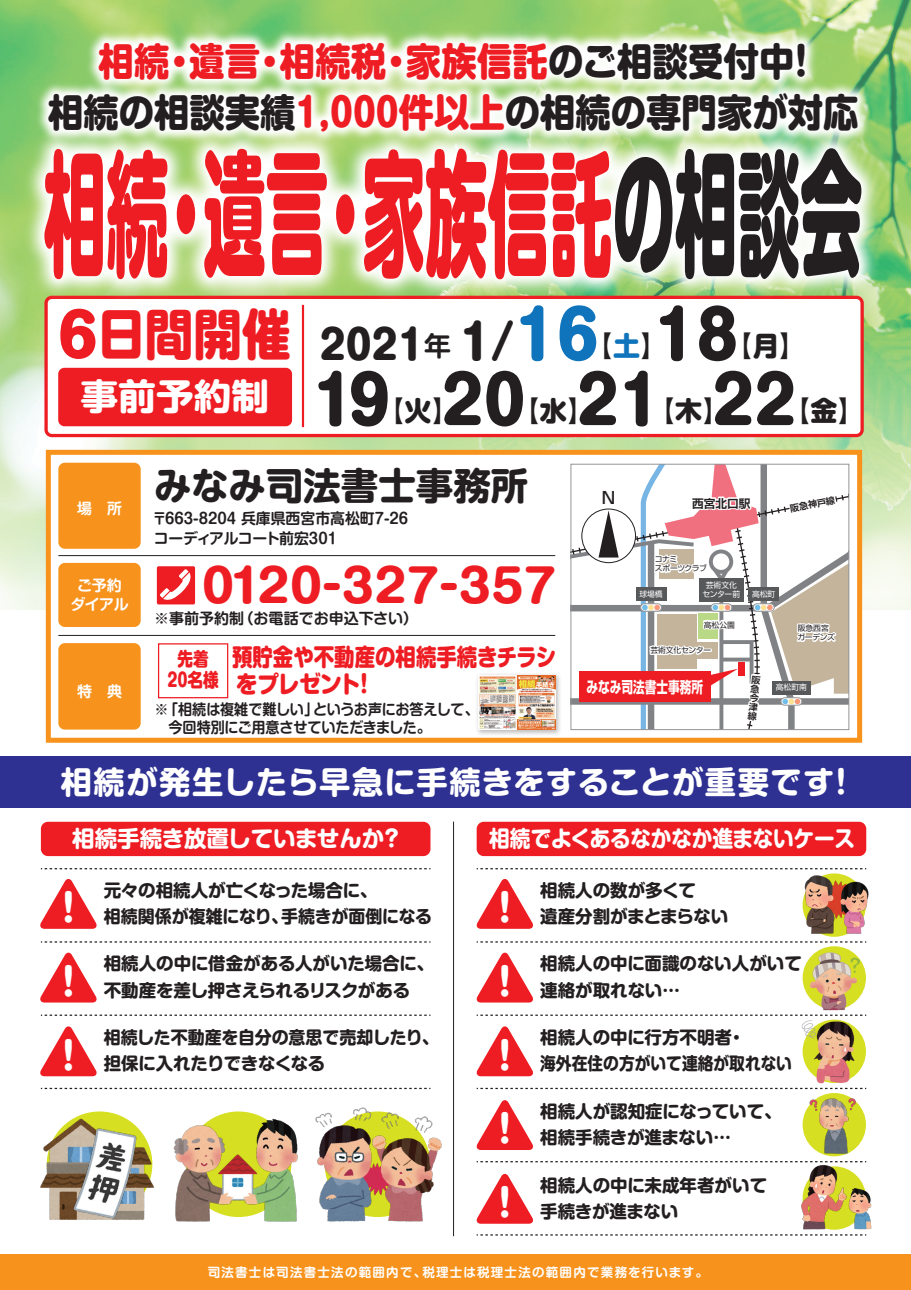
<style>
.page{position:relative;width:911px;height:1290px;background:#fff}
.page>*{position:absolute;margin:0;border:0;box-sizing:border-box;transform-origin:0 0}
.t1{font:800 135.5px "Shin M Go Pro";color:#ee1d23;scale:.46 1}
.t2{font:800 64.62px "Shin M Go Pro";letter-spacing:.005em;color:#231f20}
.t3{font:800 54.5px "Shin M Go Pro";color:#ee1d23;scale:.89 1}
.t4{font:700 45px "Shin M Go Pro";letter-spacing:.01em;color:#ee1d23;scale:1.1 1}
.t5{font:800 40px "Shin M Go Pro";color:#231f20}
.t6{font:800 38.38px/51.2px "Shin M Go Pro";color:#231f20;text-align:center;scale:.92 1}
.t7{font:700 37.5px "Shin M Go Pro";color:#231f20}
.t8{font:700 36px "Shin M Go Pro";color:#fff;scale:1.05 1}
.t9{font:700 31.25px "Shin M Go Pro";letter-spacing:.035em;color:#fff}
.t10{font:700 26.88px "Shin M Go Pro De";color:#231f20}
.t11{font:800 23.75px/27.5px "Shin M Go Pro";color:#ee1d23;scale:.86 1}
.t12{font:700 22.5px "Shin M Go Pro";letter-spacing:-.01em;color:#fff;scale:.92 1}
.t13{font:700 22.5px "Shin M Go Pro";letter-spacing:-.01em;color:#fff}
.t14{font:800 18.75px/21.2px "Shin M Go Pro";letter-spacing:-.09em;color:#ee1d23;text-align:center;scale:.83 1}
.t15{font:700 17.5px/26.2px "Shin M Go Pro";color:#231f20}
.t16{font:500 16.5px "Shin Go Pro";color:#231f20}
.t17{font:700 15.5px "Shin Go Pro";color:#fff;scale:.75 1}
.t18{font:700 15px/20px "Shin M Go Pro De";color:#231f20}
.t19{font:700 15px/17.5px "Shin M Go Pro De";letter-spacing:-.02em;color:#231f20;scale:.94 1}
.t20{font:700 15px/19.1px "Shin M Go Pro De";letter-spacing:-.025em;color:#fff;text-align:center}
.t21{font:700 12.5px "Shin M Go Pro De";letter-spacing:.1em;color:#fff}
.t22{font:700 11.62px "Shin Go Pro De";color:#231f20}
.t23{font:700 9.12px/9.1px "Shin Go Pro De";color:#231f20;text-align:justify}
.t24{font:7.75px/9.4px "Shin Go Pro";letter-spacing:-.03em;color:#231f20}
.t25{font:7.75px/9.4px "Shin Go Pro";color:#fff;text-align:center}
.t26{font:7.75px/9.4px "Shin Go Pro";letter-spacing:-.05em;color:#231f20}
.s1{color:#ee1d23}
.s2{color:#231f20}
.s3{font-size:58.25px}
.s4{font-family:"Shin M Go Pro De";font-weight:700;font-size:26.88px}
.s5{font-size:47.12px}
.s6{font-size:64.62px;color:#1074bc}
.s7{font-family:"Shin M Go Pro";font-weight:800;color:#1074bc}
.s8{font-family:"Shin M Go Pro";font-weight:800}
.s9{font-weight:800;font-size:37px;color:#fff}
</style>
<div class="page">
<svg style="left:802px;top:946px;width:64px;height:63px"></svg>
<div style="left:802px;top:1019px;width:64px;height:64px;background:#d6df21;border-radius:50%"></div>
<div style="left:802px;top:1093px;width:64px;height:63px;background:#d6df21;border-radius:50%"></div>
<img style="left:0;top:0;width:911px;height:609px">
<div style="left:46px;top:297px;width:816px;height:138px;background:#fff;border-radius:6px"></div>
<div style="left:44px;top:296px;width:819px;height:141px;border:3px solid #ee1d23;border-radius:6px"></div>
<div style="left:0;top:1254px;width:911px;height:36px;background:#f7931d"></div>
<img style="left:33px;top:26px;width:841px;height:96px">
<img style="left:42px;top:35px;width:823px;height:87px">
<img style="left:18px;top:122px;width:870px;height:187px">
<img style="left:34px;top:137px;width:838px;height:164px">
<svg style="left:46px;top:450px;width:816px;height:293px"></svg>
<div style="left:58px;top:463px;width:83px;height:86px;background:#f7931d;border-radius:7px"></div>
<div style="left:58px;top:563px;width:83px;height:64px;background:#f7931d;border-radius:7px"></div>
<div style="left:58px;top:643px;width:83px;height:86px;background:#f7931d;border-radius:7px"></div>
<hr style="left:58px;top:555px;width:497px;height:1px;background:#231f20">
<hr style="left:58px;top:635px;width:497px;height:1px;background:#231f20">
<div style="left:58px;top:368px;width:234px;height:58px;background:#ee1d23;border-radius:6px"></div>
<hr style="left:302px;top:305px;width:2px;height:122px;background:#ee1d23">
<div style="left:157px;top:566px;width:38px;height:38px;background:#ee1d23;border-radius:2px"></div>
<svg style="left:160px;top:569px;width:31px;height:31px"></svg>
<div style="left:0;top:756px;width:911px;height:52px;background:#2e3092"></div>
<div style="left:476px;top:822px;width:390px;height:34px;background:#ee1d23;border-radius:7px"></div>
<img style="left:474px;top:671px;width:89px;height:67px">
<img style="left:478px;top:675px;width:77px;height:54px">
<svg style="left:40px;top:879px;width:57px;height:50px"></svg>
<svg style="left:40px;top:952px;width:57px;height:50px"></svg>
<svg style="left:40px;top:1026px;width:57px;height:50px"></svg>
<svg style="left:476px;top:879px;width:57px;height:50px"></svg>
<svg style="left:476px;top:952px;width:57px;height:50px"></svg>
<svg style="left:476px;top:1026px;width:57px;height:50px"></svg>
<svg style="left:476px;top:1100px;width:57px;height:50px"></svg>
<svg style="left:476px;top:1173px;width:57px;height:51px"></svg>
<hr style="left:453px;top:821px;width:1px;height:415px;background:#231f20">
<svg style="left:476px;top:941px;width:390px;height:1px"></svg>
<svg style="left:476px;top:868px;width:390px;height:1px"></svg>
<svg style="left:476px;top:1014px;width:390px;height:2px"></svg>
<svg style="left:476px;top:1088px;width:390px;height:1px"></svg>
<svg style="left:476px;top:1161px;width:390px;height:1px"></svg>
<svg style="left:476px;top:1234px;width:390px;height:1px"></svg>
<svg style="left:41px;top:941px;width:389px;height:1px"></svg>
<svg style="left:41px;top:868px;width:389px;height:1px"></svg>
<svg style="left:41px;top:1014px;width:389px;height:2px"></svg>
<svg style="left:41px;top:1088px;width:389px;height:1px"></svg>
<div style="left:41px;top:822px;width:389px;height:34px;background:#ee1d23;border-radius:7px"></div>
<img style="left:173px;top:1111px;width:125px;height:111px">
<img style="left:802px;top:873px;width:67px;height:63px">
<img style="left:802px;top:1019px;width:59px;height:65px">
<img style="left:807px;top:951px;width:57px;height:60px">
<img style="left:802px;top:1093px;width:56px;height:63px">
<img style="left:801px;top:1165px;width:71px;height:65px">
<img style="left:40px;top:1116px;width:114px;height:104px">
<img style="left:72px;top:1126px;width:71px;height:94px">
<img style="left:315px;top:1107px;width:127px;height:115px">
<svg style="left:572px;top:466px;width:275px;height:262px"></svg>
<div style="left:570px;top:464px;width:279px;height:266px;border:1px solid #939598"></div>
<div style="left:158px;top:643px;width:70px;height:55px;border:1px solid #ee1d23"></div>
<h3 class="t6" style="left:48px;top:31px;width:882px"><span class="s1">相続・遺言・相続税・家族信託</span>のご相談受付中！<br>相続の相談実績<span class="s1">1,000件以上</span>の相続の専門家が対応</h3>
<h1 class="t1" style="left:44px;top:103px;width:1781px">相続・遺言・家族信託<span class="s2">の相談会</span></h1>
<h3 class="t3" style="left:58px;top:290px;width:263px"><span class="s3">6</span>日間開催</h3>
<h3 class="t8" style="left:80px;top:367px;width:181px">事前予約制</h3>
<h3 class="t5" style="left:320px;top:312px;width:280px">2021<span class="s4">年</span> <span class="s5">1/</span><span class="s6">16</span></h3>
<h3 class="t10" style="left:585px;top:324px;width:83px">【<span class="s7">土</span>】</h3>
<h2 class="t2" style="left:313px;top:348px;width:79px">19</h2>
<h2 class="t2" style="left:441px;top:348px;width:85px">20</h2>
<h3 class="t10" style="left:377px;top:389px;width:83px">【<span class="s8">火</span>】</h3>
<h2 class="t2" style="left:577px;top:348px;width:85px">21</h2>
<h3 class="t10" style="left:512px;top:389px;width:83px">【<span class="s8">水</span>】</h3>
<h2 class="t2" style="left:654px;top:282px;width:86px">18</h2>
<h3 class="t10" style="left:725px;top:324px;width:82px">【<span class="s8">月</span>】</h3>
<h2 class="t2" style="left:712px;top:348px;width:85px">22</h2>
<h3 class="t10" style="left:647px;top:389px;width:83px">【<span class="s8">木</span>】</h3>
<h3 class="t10" style="left:783px;top:389px;width:83px">【<span class="s8">金</span>】</h3>
<p class="t20" style="left:77px;top:497px;width:47px">場　所</p>
<p class="t20" style="left:70px;top:574px;width:60px">ご予約ダイアル</p>
<p class="t20" style="left:77px;top:679px;width:46px">特　典</p>
<h3 class="t7" style="left:154px;top:455px;width:376px">みなみ司法書士事務所</h3>
<p class="t18" style="left:152px;top:507px;width:257px">〒663-8204 兵庫県西宮市高松町7-26コーディアルコート前宏301</p>
<h3 class="t4" style="left:202px;top:549px;width:323px">0120-327-357</h3>
<p class="t18" style="left:154px;top:606px;width:266px">※事前予約制（お電話でお申込下さい）</p>
<h3 class="t11" style="left:232px;top:640px;width:378px">預貯金や不動産の相続手続きチラシをプレゼント！</h3>
<p class="t19" style="left:154px;top:699px;width:346px">※「相続は複雑で難しい」というお声にお答えして、　今回特別にご用意させていただきました。</p>
<p class="t14" style="left:167px;top:646px;width:63px">先着<br>2０名様</p>
<p class="t16" style="left:601px;top:484px;width:15px">N</p>
<p class="t22" style="left:692px;top:494px;width:60px">西宮北口駅</p>
<p class="t23" style="left:789px;top:502px;width:47px;rotate:-10deg">阪急神戸線</p>
<p class="t26" style="left:655px;top:553px;width:53px">コナミ<br>スポーツクラブ</p>
<p class="t25" style="left:702px;top:579px;width:39px">芸術文化センター前</p>
<p class="t24" style="left:704px;top:619px;width:33px">高松公園</p>
<p class="t24" style="left:650px;top:645px;width:62px">芸術文化センター</p>
<p class="t25" style="left:639px;top:588px;width:25px">球場橋</p>
<p class="t25" style="left:752px;top:588px;width:25px">高松町</p>
<p class="t24" style="left:797px;top:622px;width:39px">阪急西宮ガーデンズ</p>
<p class="t17" style="left:586px;top:675px;width:157px">みなみ司法書士事務所</p>
<p class="t23" style="left:752px;top:673px;width:6px;rotate:6deg">阪急今津線</p>
<p class="t25" style="left:776px;top:682px;width:33px">高松町南</p>
<h3 class="t9" style="left:61px;top:757px;width:797px">相続が発生したら早急に手続きをすることが重要です！</h3>
<p class="t12" style="left:489px;top:820px;width:399px">相続でよくあるなかなか進まないケース</p>
<p class="t13" style="left:72px;top:820px;width:332px">相続手続き放置していませんか？</p>
<p class="t15" style="left:51px;top:875px;width:382px;text-align:center">元々の相続人が亡くなった場合に、<br><span class="s9">！</span> 相続関係が複雑になり、手続きが面倒になる</p>
<p class="t15" style="left:51px;top:948px;width:384px;text-indent:53px">相続人の中に借金がある人がいた場合に、<span class="s9">！</span> 不動産を差し押さえられるリスクがある</p>
<p class="t15" style="left:51px;top:1022px;width:389px;text-indent:53px">相続した不動産を自分の意思で売却したり、<span class="s9">！</span> 担保に入れたりできなくなる</p>
<p class="t15" style="left:487px;top:875px;width:242px;text-indent:53px">相続人の数が多くて<span class="s9">！</span> 遺産分割がまとまらない</p>
<p class="t15" style="left:487px;top:948px;width:316px;text-indent:53px">相続人の中に面識のない人がいて<span class="s9">！</span> 連絡が取れない…</p>
<p class="t15" style="left:487px;top:1022px;width:306px;text-align:center">相続人の中に行方不明者・<br><span class="s9">！</span> 海外在住の方がいて連絡が取れない</p>
<p class="t15" style="left:487px;top:1096px;width:296px;text-indent:53px">相続人が認知症になっていて、<span class="s9">！</span> 相続手続きが進まない…</p>
<p class="t15" style="left:487px;top:1170px;width:281px;text-indent:53px">相続人の中に未成年者がいて<span class="s9">！</span> 手続きが進まない</p>
<p class="t21" style="left:208px;top:1262px;width:502px">司法書士は司法書士法の範囲内で、税理士は税理士法の範囲内で業務を行います。</p>
</div>
